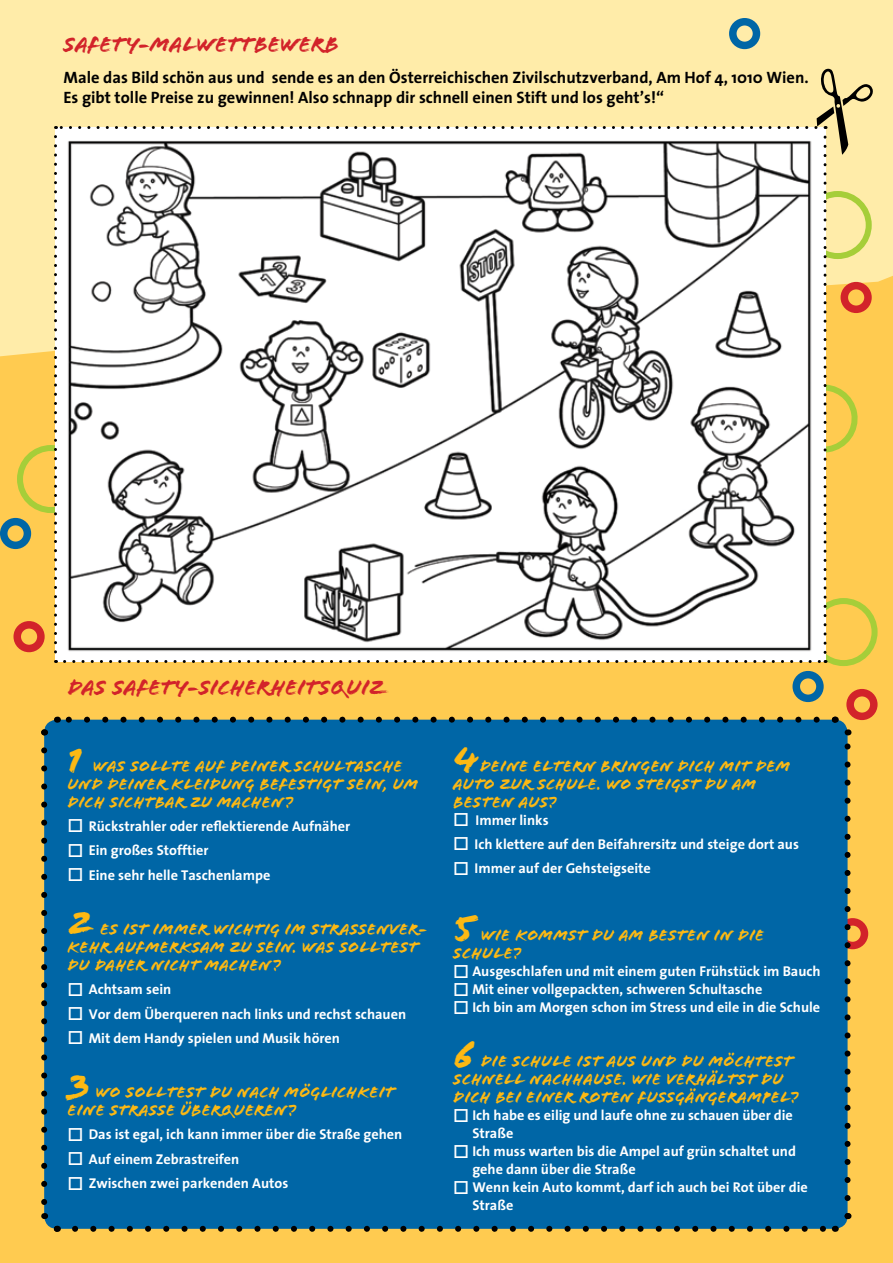
<style>
.page{position:relative;width:893px;height:1263px;background:#fff}
.page>*{position:absolute;margin:0;border:0;box-sizing:border-box;transform-origin:0 0}
.t1{font:37.5px "Flood Std";color:#fdb913}
.t2{font:22.5px "Flood Std";color:#d2232a}
.t3{font:16.5px/18px "Flood Std";letter-spacing:.02em;color:#fdb913}
.t4{font:700 16.5px/19.5px "The Sans";color:#000}
.t5{font:700 14.25px/18px "The Sans";color:#fff}
</style>
<div class="page">
<div style="left:0;top:0;width:893px;height:486px;background:#ffeca9"></div>
<div style="left:0;top:276px;width:893px;height:987px;background:#ffcb50"></div>
<div style="left:0;top:518px;width:31px;height:31px;border:8px solid #0066a6;border-radius:50%"></div>
<div style="left:13px;top:621px;width:32px;height:31px;border:8px solid #d2232a;border-radius:50%"></div>
<div style="left:17px;top:445px;width:68px;height:68px;border:6px solid #a6ce39;border-radius:50%"></div>
<div style="left:729px;top:18px;width:31px;height:31px;border:8px solid #0066a6;border-radius:50%"></div>
<div style="left:837px;top:918px;width:31px;height:31px;border:8px solid #d2232a;border-radius:50%"></div>
<div style="left:44px;top:720px;width:803px;height:509px;background:#0066a6;border-radius:13px"></div>
<svg style="left:41px;top:750px;width:6px;height:457px"></svg>
<svg style="left:75px;top:1226px;width:751px;height:6px"></svg>
<svg style="left:844px;top:741px;width:6px;height:457px"></svg>
<svg style="left:66px;top:717px;width:751px;height:6px"></svg>
<svg style="left:39px;top:1213px;width:24px;height:22px"></svg>
<svg style="left:835px;top:1210px;width:19px;height:24px"></svg>
<svg style="left:829px;top:714px;width:23px;height:21px"></svg>
<svg style="left:38px;top:715px;width:20px;height:23px"></svg>
<div style="left:792px;top:671px;width:32px;height:31px;border:8px solid #0066a6;border-radius:50%"></div>
<div style="left:846px;top:689px;width:32px;height:31px;border:8px solid #d2232a;border-radius:50%"></div>
<svg style="left:54px;top:126px;width:824px;height:537px"></svg>
<h2 class="t2" style="left:63px;top:31px;width:277px">SAFETY-MALWETTBEWERB</h2>
<p class="t4" style="left:63px;top:67px;width:747px">Male das Bild schön aus und sende es an den Österreichischen Zivilschutzverband, Am Hof 4, 1010 Wien.<br>Es gibt tolle Preise zu gewinnen! Also schnapp dir schnell einen Stift und los geht’s!“</p>
<h2 class="t2" style="left:68px;top:675px;width:318px">DAS SAFETY-SICHERHEITSQUIZ</h2>
<h1 class="t1" style="left:68px;top:738px;width:16px">1</h1>
<p class="t3" style="left:67px;top:757px;width:352px;text-indent:25px">WAS SOLLTE AUF DEINER SCHULTASCHE<br>UND DEINER KLEIDUNG BEFESTIGT SEIN, UM<br>DICH SICHTBAR ZU MACHEN?</p>
<p class="t5" style="left:68px;top:817px;width:284px">□ Rückstrahler oder reflektierende Aufnäher</p>
<p class="t5" style="left:68px;top:841px;width:143px">□ Ein großes Stofftier</p>
<p class="t5" style="left:68px;top:865px;width:204px">□ Eine sehr helle Taschenlampe</p>
<h1 class="t1" style="left:68px;top:901px;width:29px">2</h1>
<p class="t3" style="left:67px;top:920px;width:361px;text-indent:33px">ES IST IMMER WICHTIG IM STRAßENVER-<br>KEHR AUFMERKSAM ZU SEIN. WAS SOLLTEST<br>DU DAHER NICHT MACHEN?</p>
<p class="t5" style="left:68px;top:980px;width:105px">□ Achtsam sein</p>
<p class="t5" style="left:68px;top:1004px;width:340px">□ Vor dem Überqueren nach links und rechst schauen</p>
<p class="t5" style="left:68px;top:1029px;width:274px">□ Mit dem Handy spielen und Musik hören</p>
<h1 class="t1" style="left:68px;top:1064px;width:24px">3</h1>
<p class="t3" style="left:68px;top:1083px;width:328px;text-indent:28px">WO SOLLTEST DU NACH MÖGLICHKEIT<br>EINE STRAßE ÜBERQUEREN?</p>
<p class="t5" style="left:68px;top:1125px;width:336px">□ Das ist egal, ich kann immer über die Straße gehen</p>
<p class="t5" style="left:68px;top:1149px;width:173px">□ Auf einem Zebrastreifen</p>
<p class="t5" style="left:68px;top:1174px;width:222px">□ Zwischen zwei parkenden Autos</p>
<h1 class="t1" style="left:453px;top:738px;width:27px">4</h1>
<p class="t3" style="left:453px;top:757px;width:339px;text-indent:27px">DEINE ELTERN BRINGEN DICH MIT DEM<br>AUTO ZUR SCHULE. WO STEIGST DU AM<br>BESTEN AUS?</p>
<p class="t5" style="left:453px;top:810px;width:97px">□ Immer links</p>
<p class="t5" style="left:453px;top:835px;width:347px">□ Ich klettere auf den Beifahrersitz und steige dort aus</p>
<p class="t5" style="left:453px;top:859px;width:199px">□ Immer auf der Gehsteigseite</p>
<h1 class="t1" style="left:453px;top:907px;width:23px">5</h1>
<p class="t3" style="left:453px;top:926px;width:312px;text-indent:28px">WIE KOMMST DU AM BESTEN IN DIE<br>SCHULE?</p>
<p class="t5" style="left:453px;top:962px;width:369px">□ Ausgeschlafen und mit einem guten Frühstück im Bauch</p>
<p class="t5" style="left:453px;top:980px;width:311px">□ Mit einer vollgepackten, schweren Schultasche</p>
<p class="t5" style="left:453px;top:998px;width:369px">□ Ich bin am Morgen schon im Stress und eile in die Schule</p>
<h1 class="t1" style="left:453px;top:1033px;width:23px">6</h1>
<p class="t3" style="left:453px;top:1052px;width:346px;text-indent:28px">DIE SCHULE IST AUS UND DU MÖCHTEST<br>SCHNELL NACHHAUSE. WIE VERHÄLTST DU<br>DICH BEI EINER ROTEN FUßGÄNGERAMPEL?</p>
<p class="t5" style="left:472px;top:1106px;width:322px;text-indent:-19px">□ Ich habe es eilig und laufe ohne zu schauen über die<br>Straße</p>
<p class="t5" style="left:472px;top:1142px;width:325px;text-indent:-19px">□ Ich muss warten bis die Ampel auf grün schaltet und gehe dann über die Straße</p>
<p class="t5" style="left:472px;top:1178px;width:337px;text-indent:-19px">□ Wenn kein Auto kommt, darf ich auch bei Rot über die<br>Straße</p>
</div>
